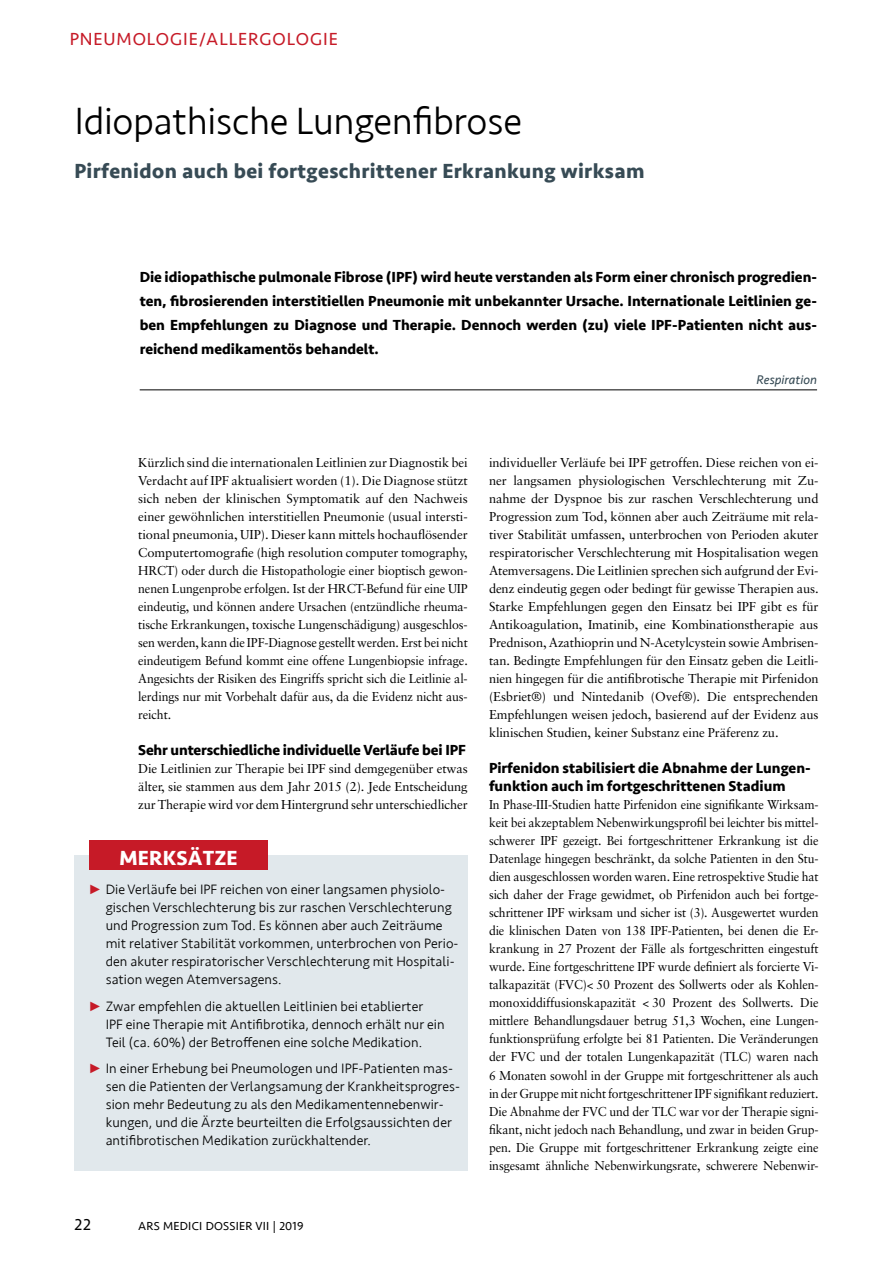
<style>
.page{position:relative;width:893px;height:1263px;background:#fff}
.page>*{position:absolute;margin:0;border:0;box-sizing:border-box;transform-origin:0 0}
.t1{font:300 39px "Seravek";letter-spacing:-.01em;color:#000}
.t2{font:700 21px "Seravek";letter-spacing:.02em;color:#374b55}
.t3{font:700 21px "Seravek";letter-spacing:.01em;color:#fff}
.t4{font:18px "Seravek";letter-spacing:.05em;color:#c61a27}
.t5{font:16.5px "Seravek";color:#000}
.t6{font:700 15px/24px "Seravek";color:#000}
.t7{font:300 13.95px/18px "Seravek";letter-spacing:.005em;color:#000}
.t8{font:12.9px/18px "Sabon";letter-spacing:-.01em;color:#000;text-align:justify}
.t9{font:12.9px/18px "Sabon";letter-spacing:-.01em;color:#000;text-align:justify;scale:.95 1}
.t10{font:italic 12.9px "Seravek";color:#374b55}
.t11{font:12px "Seravek";letter-spacing:.02em;color:#000}
</style>
<div class="page">
<div style="left:74px;top:855px;width:394px;height:315px;background:#e1e8ec"></div>
<div style="left:89px;top:840px;width:179px;height:30px;background:#c61a27"></div>
<hr style="left:140px;top:390px;width:677px;height:1px;background:#000">
<h3 class="t4" style="left:70px;top:25px;width:270px">PNEUMOLOGIE/ALLERGOLOGIE</h3>
<h1 class="t1" style="left:74px;top:98px;width:449px">Idiopathische Lungenfibrose</h1>
<h2 class="t2" style="left:74px;top:154px;width:572px">Pirfenidon auch bei fortgeschrittener Erkrankung wirksam</h2>
<p class="t6" style="left:140px;top:265px;width:679px;text-align:justify">Die idiopathische pulmonale Fibrose (IPF) wird heute verstanden als Form einer chronisch progredien&shy;ten, fibrosierenden interstitiellen Pneumonie mit unbekannter Ursache. Internationale Leitlinien ge&shy;ben Empfehlungen zu Diagnose und Therapie. Dennoch werden (zu) viele IPF-Patienten nicht aus&shy;reichend medikamentös behandelt.</p>
<p class="t10" style="left:757px;top:370px;width:62px">Respiration</p>
<p class="t8" style="left:138px;top:454px;width:331px">Kürzlich sind die internationalen Leitlinien zur Diagnostik bei Verdacht auf IPF aktualisiert worden (1). Die Diagnose stützt sich neben der klinischen Symptomatik auf den Nachweis einer gewöhnlichen interstitiellen Pneumonie (usual intersti&shy;tional pneumonia, UIP). Dieser kann mittels hochaufösender Computertomografie (high resolution computer tomography, HRCT) oder durch die Histopathologie einer bioptisch gewon&shy;nenen Lungenprobe erfolgen. Ist der HRCT-Befund für eine UIP eindeutig, und können andere Ursachen (entzündliche rheuma&shy;tische Erkrankungen, toxische Lungenschädigung) ausgeschlos&shy;sen werden, kann die IPF-Diagnose gestellt werden. Erst bei nicht eindeutigem Befund kommt eine offene Lungenbiopsie infrage.<br>Angesichts der Risiken des Eingriffs spricht sich die Leitlinie al&shy;lerdings nur mit Vorbehalt dafür aus, da die Evidenz nicht aus&shy;reicht.</p>
<p class="t6" style="left:138px;top:738px;width:329px">Sehr unterschiedliche individuelle Verläufe bei IPF</p>
<p class="t8" style="left:138px;top:760px;width:331px">Die Leitlinien zur Therapie bei IPF sind demgegenüber etwas älter, sie stammen aus dem Jahr 2015 (2). Jede Entscheidung zur Therapie wird vor dem Hintergrund sehr unterschiedlicher</p>
<h2 class="t3" style="left:119px;top:841px;width:120px">MERKSÄTZE</h2>
<p class="t7" style="left:106px;top:880px;width:354px">Die Verläufe bei IPF reichen von einer langsamen physiolo&shy;gischen Verschlechterung bis zur raschen Verschlechterung und Progression zum Tod. Es können aber auch Zeiträume mit relativer Stabilität vorkommen, unterbrochen von Perio&shy;den akuter respiratorischer Verschlechterung mit Hospitali&shy;sation wegen Atemversagens.</p>
<p class="t7" style="left:106px;top:997px;width:341px">Zwar empfehlen die aktuellen Leitlinien bei etablierter<br>IPF eine Therapie mit Antifibrotika, dennoch erhält nur ein<br>Teil (ca. 60%) der Betroffenen eine solche Medikation.</p>
<p class="t7" style="left:106px;top:1059px;width:356px">In einer Erhebung bei Pneumologen und IPF-Patienten mas&shy;sen die Patienten der Verlangsamung der Krankheitsprogres&shy;sion mehr Bedeutung zu als den Medikamentennebenwir&shy;kungen, und die Ärzte beurteilten die Erfolgsaussichten der antifibrotischen Medikation zurückhaltender.</p>
<p class="t5" style="left:74px;top:1212px;width:18px">22</p>
<p class="t11" style="left:138px;top:1217px;width:167px">ARS MEDICI DOSSIER VII | 2019</p>
<p class="t8" style="left:489px;top:454px;width:331px">individueller Verläufe bei IPF getroffen. Diese reichen von ei&shy;ner langsamen physiologischen Verschlechterung mit Zu&shy;nahme der Dyspnoe bis zur raschen Verschlechterung und Progression zum Tod, können aber auch Zeiträume mit rela&shy;tiver Stabilität umfassen, unterbrochen von Perioden akuter respiratorischer Verschlechterung mit Hospitalisation wegen Atemversagens. Die Leitlinien sprechen sich aufgrund der Evi&shy;denz eindeutig gegen oder bedingt für gewisse Therapien aus.<br>Starke Empfehlungen gegen den Einsatz bei IPF gibt es für Antikoagulation, Imatinib, eine Kombinationstherapie aus Prednison, Azathioprin und N-Acetylcystein sowie Ambrisen&shy;tan. Bedingte Empfehlungen für den Einsatz geben die Leitli&shy;nien hingegen für die antifibrotische Therapie mit Pirfenidon (Esbriet®) und Nintedanib (Ovef®). Die entsprechenden Empfehlungen weisen jedoch, basierend auf der Evidenz aus klinischen Studien, keiner Substanz eine Präferenz zu.</p>
<p class="t6" style="left:489px;top:759px;width:323px;line-height:18px">Pirfenidon stabilisiert die Abnahme der Lungen&shy;funktion auch im fortgeschrittenen Stadium</p>
<p class="t9" style="left:489px;top:796px;width:348px">In Phase-III-Studien hatte Pirfenidon eine signifikante Wirksam&shy;keit bei akzeptablem Nebenwirkungsprofil bei leichter bis mittel&shy;schwerer IPF gezeigt. Bei fortgeschrittener Erkrankung ist die Datenlage hingegen beschränkt, da solche Patienten in den Stu&shy;dien ausgeschlossen worden waren. Eine retrospektive Studie hat sich daher der Frage gewidmet, ob Pirfenidon auch bei fortge&shy;schrittener IPF wirksam und sicher ist (3). Ausgewertet wurden die klinischen Daten von 138 IPF-Patienten, bei denen die Er&shy;krankung in 27 Prozent der Fälle als fortgeschritten eingestuft wurde. Eine fortgeschrittene IPF wurde definiert als forcierte Vi&shy;talkapazität (FVC)&lt; 50 Prozent des Sollwerts oder als Kohlen&shy;monoxiddiffusionskapazität &lt; 30 Prozent des Sollwerts. Die mittlere Behandlungsdauer betrug 51,3 Wochen, eine Lungen&shy;funktionsprüfung erfolgte bei 81 Patienten. Die Veränderungen der FVC und der totalen Lungenkapazität (TLC) waren nach 6 Monaten sowohl in der Gruppe mit fortgeschrittener als auch in der Gruppe mit nicht fortgeschrittener IPF signifikant reduziert.<br>Die Abnahme der FVC und der TLC war vor der Therapie signi&shy;fikant, nicht jedoch nach Behandlung, und zwar in beiden Grup&shy;pen. Die Gruppe mit fortgeschrittener Erkrankung zeigte eine insgesamt ähnliche Nebenwirkungsrate, schwerere Nebenwir-</p>
</div>
